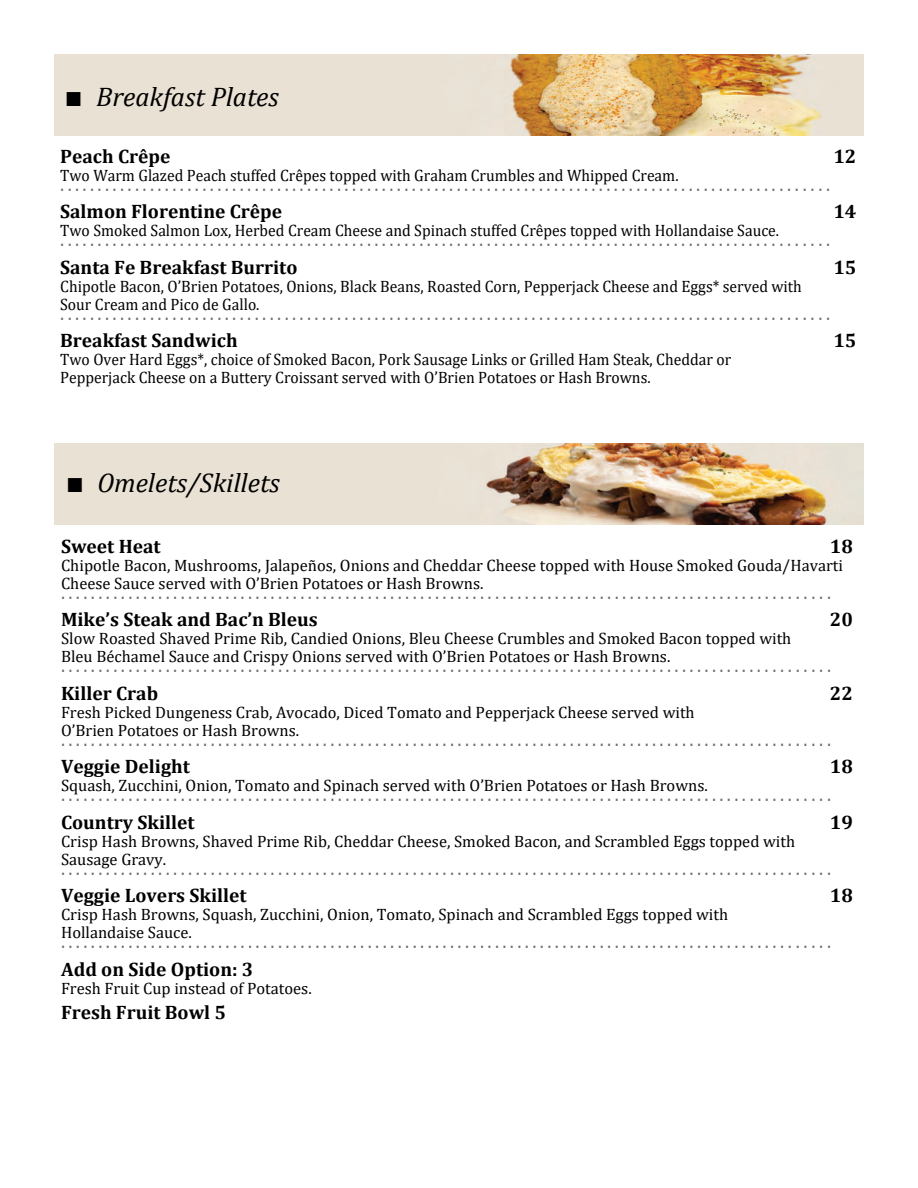
<style>
.page{position:relative;width:918px;height:1188px;background:#fff}
.page>*{position:absolute;margin:0;border:0;box-sizing:border-box;transform-origin:0 0}
.t1{font:italic 27px "Cambria";color:#000}
.t2{font:700 19.5px "Cambria";color:#000}
.t3{font:18px "Cambria";color:#6b6b6b;scale:.93 1}
.t4{font:16.5px/18px "Cambria";color:#000}
.t5{font:16.5px/18px "Cambria";color:#000;scale:.95 1}
.s1{font-style:normal}
</style>
<div class="page">
<img style="left:54px;top:55px;width:810px;height:81px">
<img style="left:54px;top:443px;width:810px;height:81px">
<h1 class="t1" style="left:63px;top:84px;width:217px"><span class="s1">∎</span> Breakfast Plates</h1>
<p class="t2" style="left:60px;top:148px;width:112px">Peach Crêpe</p>
<p class="t2" style="left:833px;top:148px;width:25px">12</p>
<p class="t5" style="left:60px;top:168px;width:652px">Two Warm Glazed Peach stuffed Crêpes topped with Graham Crumbles and Whipped Cream.</p>
<p class="t3" style="left:60px;top:179px;width:830px">· · · · · · · · · · · · · · · · · · · · · · · · · · · · · · · · · · · · · · · · · · · · · · · · · · · · · · · · · · · · · · · · · · · · · · · · · · · · · · · · · · · · · · · · · · · · · · · · · · · · · · ·</p>
<p class="t2" style="left:60px;top:204px;width:224px">Salmon Florentine Crêpe</p>
<p class="t2" style="left:833px;top:204px;width:25px">14</p>
<p class="t5" style="left:60px;top:223px;width:758px">Two Smoked Salmon Lox, Herbed Cream Cheese and Spinach stuffed Crêpes topped with Hollandaise Sauce.</p>
<p class="t3" style="left:60px;top:235px;width:830px">· · · · · · · · · · · · · · · · · · · · · · · · · · · · · · · · · · · · · · · · · · · · · · · · · · · · · · · · · · · · · · · · · · · · · · · · · · · · · · · · · · · · · · · · · · · · · · · · · · · · · · ·</p>
<p class="t2" style="left:60px;top:259px;width:239px">Santa Fe Breakfast Burrito</p>
<p class="t2" style="left:833px;top:259px;width:25px">15</p>
<p class="t5" style="left:60px;top:279px;width:782px">Chipotle Bacon, O’Brien Potatoes, Onions, Black Beans, Roasted Corn, Pepperjack Cheese and Eggs* served with<br>Sour Cream and Pico de Gallo.</p>
<p class="t3" style="left:60px;top:308px;width:830px">· · · · · · · · · · · · · · · · · · · · · · · · · · · · · · · · · · · · · · · · · · · · · · · · · · · · · · · · · · · · · · · · · · · · · · · · · · · · · · · · · · · · · · · · · · · · · · · · · · · · · · ·</p>
<p class="t2" style="left:60px;top:333px;width:179px">Breakfast Sandwich</p>
<p class="t2" style="left:833px;top:333px;width:25px">15</p>
<p class="t5" style="left:60px;top:352px;width:708px">Two Over Hard Eggs*, choice of Smoked Bacon, Pork Sausage Links or Grilled Ham Steak, Cheddar or<br>Pepperjack Cheese on a Buttery Croissant served with O’Brien Potatoes or Hash Browns.</p>
<h1 class="t1" style="left:64px;top:470px;width:217px"><span class="s1">∎</span> Omelets/Skillets</h1>
<p class="t2" style="left:61px;top:538px;width:101px">Sweet Heat</p>
<p class="t2" style="left:830px;top:538px;width:25px">18</p>
<p class="t4" style="left:61px;top:558px;width:784px">Chipotle Bacon, Mushrooms, Jalapeños, Onions and Cheddar Cheese topped with House Smoked Gouda/Havarti<br>Cheese Sauce served with O’Brien Potatoes or Hash Browns.</p>
<p class="t3" style="left:61px;top:587px;width:830px">· · · · · · · · · · · · · · · · · · · · · · · · · · · · · · · · · · · · · · · · · · · · · · · · · · · · · · · · · · · · · · · · · · · · · · · · · · · · · · · · · · · · · · · · · · · · · · · · · · · · · · ·</p>
<p class="t2" style="left:61px;top:612px;width:258px">Mike’s Steak and Bac’n Bleus</p>
<p class="t2" style="left:830px;top:612px;width:25px">20</p>
<p class="t4" style="left:61px;top:631px;width:732px">Slow Roasted Shaved Prime Rib, Candied Onions, Bleu Cheese Crumbles and Smoked Bacon topped with<br>Bleu Béchamel Sauce and Crispy Onions served with O’Brien Potatoes or Hash Browns.</p>
<p class="t3" style="left:61px;top:661px;width:830px">· · · · · · · · · · · · · · · · · · · · · · · · · · · · · · · · · · · · · · · · · · · · · · · · · · · · · · · · · · · · · · · · · · · · · · · · · · · · · · · · · · · · · · · · · · · · · · · · · · · · · · ·</p>
<p class="t2" style="left:61px;top:685px;width:99px">Killer Crab</p>
<p class="t2" style="left:830px;top:685px;width:25px">22</p>
<p class="t4" style="left:61px;top:705px;width:635px">Fresh Picked Dungeness Crab, Avocado, Diced Tomato and Pepperjack Cheese served with<br>O’Brien Potatoes or Hash Browns.</p>
<p class="t3" style="left:61px;top:734px;width:830px">· · · · · · · · · · · · · · · · · · · · · · · · · · · · · · · · · · · · · · · · · · · · · · · · · · · · · · · · · · · · · · · · · · · · · · · · · · · · · · · · · · · · · · · · · · · · · · · · · · · · · · ·</p>
<p class="t2" style="left:61px;top:759px;width:130px">Veggie Delight</p>
<p class="t2" style="left:830px;top:759px;width:25px">18</p>
<p class="t4" style="left:61px;top:778px;width:648px">Squash, Zucchini, Onion, Tomato and Spinach served with O’Brien Potatoes or Hash Browns.</p>
<p class="t3" style="left:61px;top:790px;width:830px">· · · · · · · · · · · · · · · · · · · · · · · · · · · · · · · · · · · · · · · · · · · · · · · · · · · · · · · · · · · · · · · · · · · · · · · · · · · · · · · · · · · · · · · · · · · · · · · · · · · · · · ·</p>
<p class="t2" style="left:61px;top:814px;width:135px">Country Skillet</p>
<p class="t2" style="left:830px;top:814px;width:25px">19</p>
<p class="t4" style="left:61px;top:834px;width:736px">Crisp Hash Browns, Shaved Prime Rib, Cheddar Cheese, Smoked Bacon, and Scrambled Eggs topped with<br>Sausage Gravy.</p>
<p class="t3" style="left:61px;top:863px;width:830px">· · · · · · · · · · · · · · · · · · · · · · · · · · · · · · · · · · · · · · · · · · · · · · · · · · · · · · · · · · · · · · · · · · · · · · · · · · · · · · · · · · · · · · · · · · · · · · · · · · · · · · ·</p>
<p class="t2" style="left:61px;top:888px;width:187px">Veggie Lovers Skillet</p>
<p class="t2" style="left:830px;top:888px;width:25px">18</p>
<p class="t4" style="left:61px;top:907px;width:669px">Crisp Hash Browns, Squash, Zucchini, Onion, Tomato, Spinach and Scrambled Eggs topped with<br>Hollandaise Sauce.</p>
<p class="t3" style="left:61px;top:937px;width:830px">· · · · · · · · · · · · · · · · · · · · · · · · · · · · · · · · · · · · · · · · · · · · · · · · · · · · · · · · · · · · · · · · · · · · · · · · · · · · · · · · · · · · · · · · · · · · · · · · · · · · · · ·</p>
<p class="t2" style="left:61px;top:961px;width:194px">Add on Side Option: 3</p>
<p class="t4" style="left:61px;top:981px;width:252px">Fresh Fruit Cup instead of Potatoes.</p>
<p class="t2" style="left:61px;top:1005px;width:167px">Fresh Fruit Bowl 5</p>
</div>
